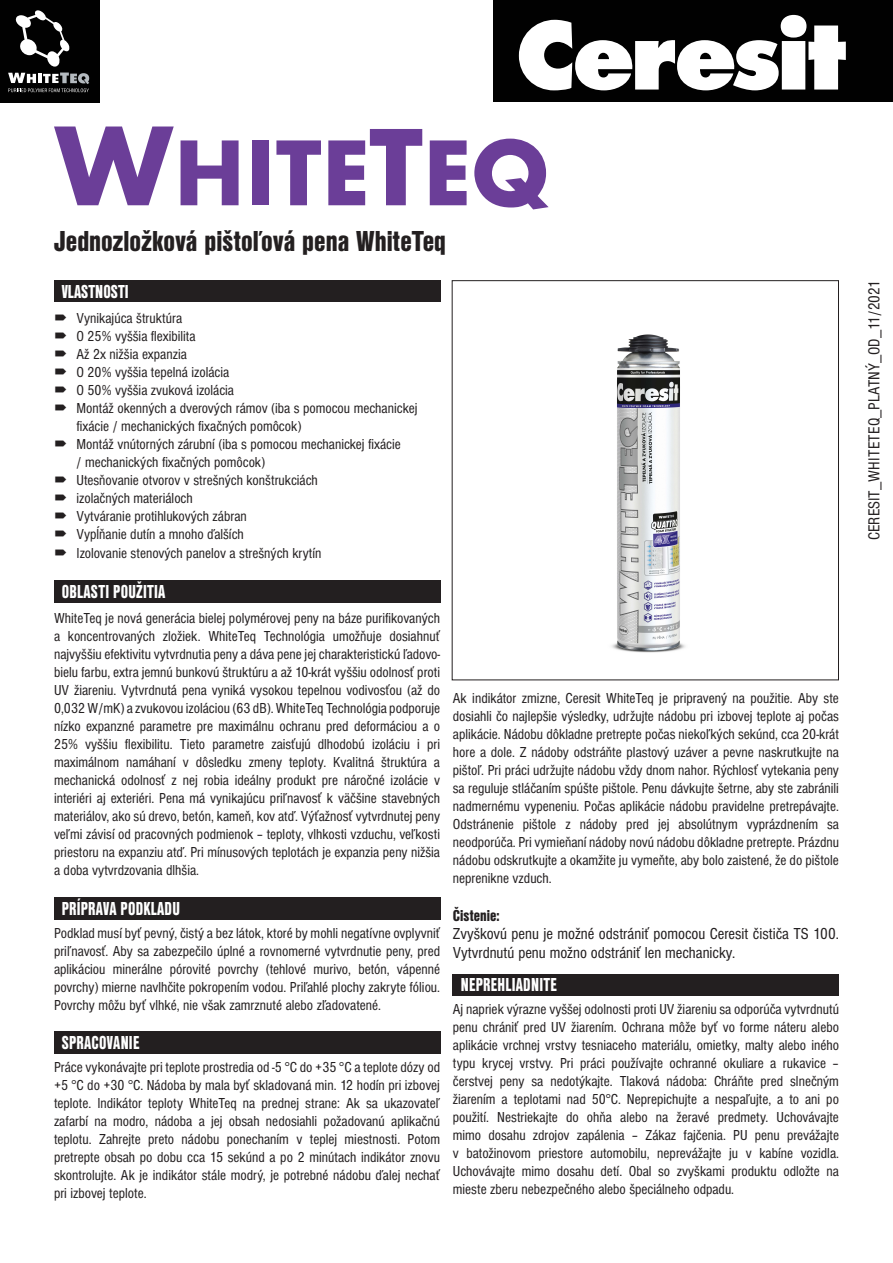
<style>
.page{position:relative;width:893px;height:1263px;background:#fff}
.page>*{position:absolute;margin:0;border:0;box-sizing:border-box;transform-origin:0 0}
.t1{font:700 97.2px "Futura TEE";color:#6b3e98}
.t2{font:30px "Nimbus Sans DOT Blac Cond";color:#231f20}
.t3{font:19.5px "Nimbus Sans DOT Blac Cond";letter-spacing:.015em;color:#fff;scale:.85 1}
.t4{font:condensed 16.5px/18.8px "Nimbus Sans DOT";color:#231f20}
.t5{font:16.5px "Nimbus Sans DOT Blac Cond";color:#231f20}
.t6{font:condensed 15px/18px "Nimbus Sans DOT";color:#231f20;text-align:justify}
.s1{font-size:118.05px}
.s2{font-size:114.45px}
</style>
<div class="page">
<div style="left:54px;top:280px;width:386px;height:22px;background:#231f20"></div>
<div style="left:54px;top:580px;width:386px;height:22px;background:#231f20"></div>
<div style="left:54px;top:898px;width:386px;height:22px;background:#231f20"></div>
<div style="left:54px;top:1032px;width:386px;height:22px;background:#231f20"></div>
<div style="left:453px;top:974px;width:386px;height:22px;background:#231f20"></div>
<div style="left:452px;top:280px;width:387px;height:400px;border:1px solid #231f20"></div>
<img style="left:611px;top:334px;width:75px;height:319px">
<div style="left:0;top:0;width:99px;height:102px;background:#010101"></div>
<svg style="left:8px;top:73px;width:81px;height:19px"></svg>
<svg style="left:16px;top:10px;width:54px;height:57px"></svg>
<div style="left:493px;top:0;width:400px;height:102px;background:#010101"></div>
<svg style="left:519px;top:15px;width:327px;height:75px"></svg>
<h1 class="t1" style="left:54px;top:113px;width:497px"><span class="s1">W</span>HITE<span class="s2">T</span>EQ</h1>
<h2 class="t2" style="left:54px;top:224px;width:393px">Jednozložková pištoľová pena WhiteTeq</h2>
<h3 class="t3" style="left:62px;top:280px;width:80px">VLASTNOSTI</h3>
<p class="t6" style="left:76px;top:309px;width:342px;text-align:left">Vynikajúca štruktúra<br>O 25% vyššia flexibilita<br>Až 2x nižšia expanzia<br>O 20% vyššia tepelná izolácia<br>O 50% vyššia zvuková izolácia<br>Montáž okenných a dverových rámov (iba s pomocou mechanickej fixácie / mechanických fixačných pomôcok)<br>Montáž vnútorných zárubní (iba s pomocou mechanickej fixácie<br>/ mechanických fixačných pomôcok)<br>Utesňovanie otvorov v strešných konštrukciách<br>izolačných materiáloch<br>Vytváranie protihlukových zábran<br>Vypĺňanie dutín a mnoho ďalších<br>Izolovanie stenových panelov a strešných krytín</p>
<h3 class="t3" style="left:62px;top:580px;width:123px">OBLASTI POUŽITIA</h3>
<p class="t6" style="left:54px;top:610px;width:388px">WhiteTeq je nová generácia bielej polymérovej peny na báze purifikovaných a koncentrovaných zložiek. WhiteTeq Technológia umožňuje dosiahnuť najvyššiu efektivitu vytvrdnutia peny a dáva pene jej charakteristickú ľadovo&shy;bielu farbu, extra jemnú bunkovú štruktúru a až 10-krát vyššiu odolnosť proti UV žiareniu. Vytvrdnutá pena vyniká vysokou tepelnou vodivosťou (až do 0,032 W/mK) a zvukovou izoláciou (63 dB). WhiteTeq Technológia podporuje nízko expanzné parametre pre maximálnu ochranu pred deformáciou a o 25% vyššiu flexibilitu. Tieto parametre zaisťujú dlhodobú izoláciu i pri maximálnom namáhaní v dôsledku zmeny teploty. Kvalitná štruktúra a mechanická odolnosť z nej robia ideálny produkt pre náročné izolácie v interiéri aj exteriéri. Pena má vynikajúcu priľnavosť k väčšine stavebných materiálov, ako sú drevo, betón, kameň, kov atď. Výťažnosť vytvrdnutej peny veľmi závisí od pracovných podmienok – teploty, vlhkosti vzduchu, veľkosti priestoru na expanziu atď. Pri mínusových teplotách je expanzia peny nižšia a doba vytvrdzovania dlhšia.</p>
<h3 class="t3" style="left:62px;top:898px;width:140px">PRÍPRAVA PODKLADU</h3>
<p class="t6" style="left:54px;top:924px;width:388px">Podklad musí byť pevný, čistý a bez látok, ktoré by mohli negatívne ovplyvniť priľnavosť. Aby sa zabezpečilo úplné a rovnomerné vytvrdnutie peny, pred aplikáciou minerálne pórovité povrchy (tehlové murivo, betón, vápenné povrchy) mierne navlhčite pokropením vodou. Priľahlé plochy zakryte fóliou.<br>Povrchy môžu byť vlhké, nie však zamrznuté alebo zľadovatené.</p>
<h3 class="t3" style="left:62px;top:1032px;width:93px">SPRACOVANIE</h3>
<p class="t6" style="left:54px;top:1058px;width:388px">Práce vykonávajte pri teplote prostredia od -5 °C do +35 °C a teplote dózy od +5 °C do +30 °C. Nádoba by mala byť skladovaná min. 12 hodín pri izbovej teplote. Indikátor teploty WhiteTeq na prednej strane: Ak sa ukazovateľ zafarbí na modro, nádoba a jej obsah nedosiahli požadovanú aplikačnú teplotu. Zahrejte preto nádobu ponechaním v teplej miestnosti. Potom pretrepte obsah po dobu cca 15 sekúnd a po 2 minútach indikátor znovu skontrolujte. Ak je indikátor stále modrý, je potrebné nádobu ďalej nechať pri izbovej teplote.</p>
<p class="t6" style="left:453px;top:689px;width:388px">Ak indikátor zmizne, Ceresit WhiteTeq je pripravený na použitie. Aby ste dosiahli čo najlepšie výsledky, udržujte nádobu pri izbovej teplote aj počas aplikácie. Nádobu dôkladne pretrepte počas niekoľkých sekúnd, cca 20-krát hore a dole. Z nádoby odstráňte plastový uzáver a pevne naskrutkujte na pištoľ. Pri práci udržujte nádobu vždy dnom nahor. Rýchlosť vytekania peny sa reguluje stláčaním spúšte pištole. Penu dávkujte šetrne, aby ste zabránili nadmernému vypeneniu. Počas aplikácie nádobu pravidelne pretrepávajte.<br>Odstránenie pištole z nádoby pred jej absolútnym vyprázdnením sa neodporúča. Pri vymieňaní nádoby novú nádobu dôkladne pretrepte. Prázdnu nádobu odskrutkujte a okamžite ju vymeňte, aby bolo zaistené, že do pištole neprenikne vzduch.</p>
<p class="t5" style="left:453px;top:906px;width:48px">Čistenie:</p>
<p class="t4" style="left:453px;top:925px;width:388px">Zvyškovú penu je možné odstrániť pomocou Ceresit čističa TS 100.<br>Vytvrdnutú penu možno odstrániť len mechanicky.</p>
<h3 class="t3" style="left:461px;top:974px;width:115px">NEPREHLIADNITE</h3>
<p class="t6" style="left:453px;top:1000px;width:388px">Aj napriek výrazne vyššej odolnosti proti UV žiareniu sa odporúča vytvrdnutú penu chrániť pred UV žiarením. Ochrana môže byť vo forme náteru alebo aplikácie vrchnej vrstvy tesniaceho materiálu, omietky, malty alebo iného typu krycej vrstvy. Pri práci používajte ochranné okuliare a rukavice – čerstvej peny sa nedotýkajte. Tlaková nádoba: Chráňte pred slnečným žiarením a teplotami nad 50°C. Neprepichujte a nespaľujte, a to ani po použití. Nestriekajte do ohňa alebo na žeravé predmety. Uchovávajte mimo dosahu zdrojov zapálenia – Zákaz fajčenia. PU penu prevážajte v batožinovom priestore automobilu, neprevážajte ju v kabíne vozidla.<br>Uchovávajte mimo dosahu detí. Obal so zvyškami produktu odložte na mieste zberu nebezpečného alebo špeciálneho odpadu.</p>
<p class="t4" style="left:865px;top:540px;width:262px;rotate:-90deg">CERESIT_WHITETEQ_PLATNÝ_OD_11/2021</p>
</div>
